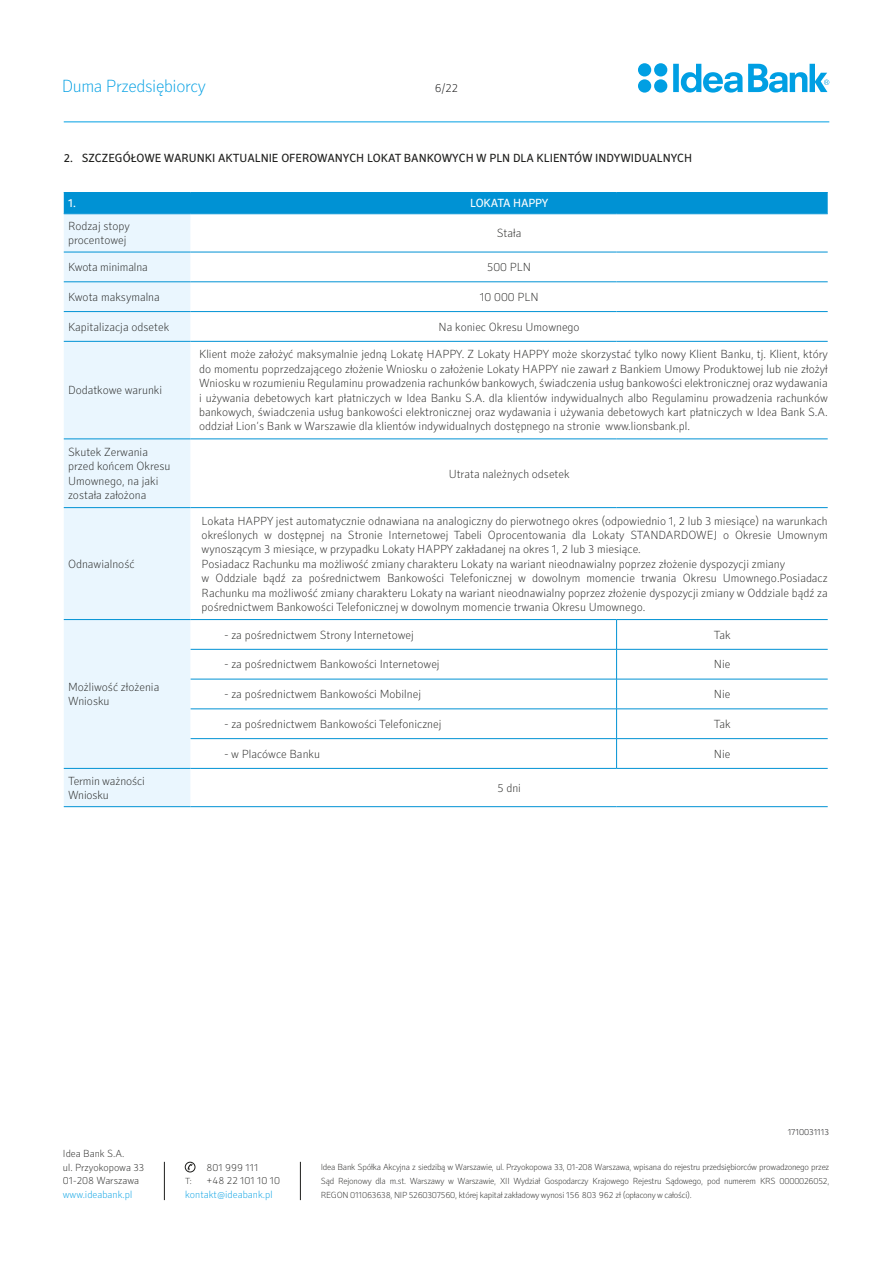
<style>
.page{position:relative;width:893px;height:1263px;background:#fff}
.page>*{position:absolute;margin:0;border:0;box-sizing:border-box;transform-origin:0 0}
.t1{font:100 18px "Secca";letter-spacing:-.02em;color:#009fe3}
.t2{font:100 12px/14.4px "Secca";color:#1d1d1b}
.t3{font:12px "Secca";letter-spacing:-.005em;color:#1d1d1b}
.t4{font:12px "Secca";letter-spacing:-.05em;color:#fff}
.t5{font:100 12px "Secca";color:#020203}
.t6{font:100 10.5px/13.5px "Secca";color:#1d1d1b}
.t7{font:100 10.5px "Secca";color:#009fe3}
.t8{font:100 9px/13.8px "Secca";letter-spacing:-.025em;color:#1d1d1b;text-align:justify}
.t9{font:100 9px "Secca";letter-spacing:-.01em;color:#020203}
</style>
<div class="page">
<svg style="left:638px;top:63px;width:29px;height:30px"></svg>
<svg style="left:673px;top:64px;width:156px;height:29px"></svg>
<hr style="left:164px;top:1162px;width:1px;height:38px;background:#1d1d1b">
<hr style="left:300px;top:1162px;width:1px;height:38px;background:#1d1d1b">
<svg style="left:187px;top:1164px;width:6px;height:6px"></svg>
<div style="left:185px;top:1162px;width:10px;height:10px;border:1px solid #1d1d1b;border-radius:50%"></div>
<hr style="left:64px;top:122px;width:765px;height:1px;background:#009fe3">
<div style="left:64px;top:193px;width:764px;height:20px;background:#0092d4"></div>
<div style="left:64px;top:214px;width:127px;height:592px;background:#eaf6fe"></div>
<svg style="left:191px;top:214px;width:637px;height:554px"></svg>
<hr style="left:64px;top:252px;width:127px;height:1px;background:#0092d4">
<hr style="left:64px;top:282px;width:127px;height:1px;background:#0092d4">
<hr style="left:64px;top:311px;width:127px;height:1px;background:#0092d4">
<hr style="left:64px;top:341px;width:127px;height:1px;background:#0092d4">
<hr style="left:64px;top:439px;width:127px;height:1px;background:#0092d4">
<hr style="left:64px;top:507px;width:127px;height:1px;background:#0092d4">
<hr style="left:64px;top:619px;width:127px;height:1px;background:#0092d4">
<hr style="left:64px;top:768px;width:127px;height:1px;background:#0092d4">
<hr style="left:191px;top:649px;width:426px;height:1px;background:#0092d4">
<hr style="left:191px;top:679px;width:426px;height:1px;background:#0092d4">
<hr style="left:191px;top:709px;width:426px;height:1px;background:#0092d4">
<hr style="left:191px;top:738px;width:426px;height:1px;background:#0092d4">
<hr style="left:64px;top:806px;width:127px;height:1px;background:#0092d4">
<hr style="left:64px;top:192px;width:127px;height:1px;background:#0092d4">
<hr style="left:64px;top:213px;width:127px;height:1px;background:#0092d4">
<hr style="left:191px;top:192px;width:426px;height:1px;background:#0092d4">
<hr style="left:617px;top:192px;width:211px;height:1px;background:#0092d4">
<hr style="left:191px;top:213px;width:426px;height:1px;background:#0092d4">
<hr style="left:617px;top:213px;width:211px;height:1px;background:#0092d4">
<hr style="left:191px;top:252px;width:426px;height:1px;background:#0092d4">
<hr style="left:617px;top:252px;width:211px;height:1px;background:#0092d4">
<hr style="left:191px;top:282px;width:426px;height:1px;background:#0092d4">
<hr style="left:617px;top:282px;width:211px;height:1px;background:#0092d4">
<hr style="left:191px;top:311px;width:426px;height:1px;background:#0092d4">
<hr style="left:617px;top:311px;width:211px;height:1px;background:#0092d4">
<hr style="left:191px;top:341px;width:426px;height:1px;background:#0092d4">
<hr style="left:617px;top:341px;width:211px;height:1px;background:#0092d4">
<hr style="left:191px;top:439px;width:426px;height:1px;background:#0092d4">
<hr style="left:617px;top:439px;width:211px;height:1px;background:#0092d4">
<hr style="left:191px;top:507px;width:426px;height:1px;background:#0092d4">
<hr style="left:617px;top:507px;width:211px;height:1px;background:#0092d4">
<hr style="left:191px;top:619px;width:426px;height:1px;background:#0092d4">
<hr style="left:617px;top:619px;width:211px;height:1px;background:#0092d4">
<svg style="left:616px;top:620px;width:1px;height:29px"></svg>
<hr style="left:617px;top:649px;width:211px;height:1px;background:#0092d4">
<hr style="left:616px;top:649px;width:1px;height:30px;background:#0092d4">
<hr style="left:617px;top:679px;width:211px;height:1px;background:#0092d4">
<hr style="left:616px;top:679px;width:1px;height:30px;background:#0092d4">
<hr style="left:617px;top:709px;width:211px;height:1px;background:#0092d4">
<hr style="left:617px;top:738px;width:211px;height:1px;background:#0092d4">
<svg style="left:616px;top:709px;width:1px;height:59px"></svg>
<hr style="left:191px;top:768px;width:426px;height:1px;background:#0092d4">
<hr style="left:617px;top:768px;width:211px;height:1px;background:#0092d4">
<hr style="left:191px;top:806px;width:426px;height:1px;background:#0092d4">
<hr style="left:617px;top:806px;width:211px;height:1px;background:#0092d4">
<h1 class="t1" style="left:62px;top:75px;width:146px">Duma Przedsiębiorcy</h1>
<p class="t5" style="left:435px;top:81px;width:25px">6/22</p>
<p class="t3" style="left:64px;top:151px;width:110px">2. SZCZEGÓŁOWE WAR</p>
<p class="t3" style="left:189px;top:151px;width:79px">UNKI AKTUALNIE</p>
<p class="t3" style="left:281px;top:151px;width:46px">OFEROWAN</p>
<p class="t3" style="left:343px;top:151px;width:214px">YCH LOKAT BAN KOWYCH W PLN DLA KLIENT</p>
<p class="t3" style="left:574px;top:151px;width:120px">ÓW IN DYWI DUALNYCH</p>
<p class="t4" style="left:68px;top:197px;width:9px">1.</p>
<p class="t4" style="left:470px;top:197px;width:80px">LOKATA HAPPY</p>
<p class="t2" style="left:68px;top:219px;width:63px">Rodzaj stopy procentowej</p>
<p class="t2" style="left:497px;top:226px;width:26px">Stała</p>
<p class="t2" style="left:68px;top:260px;width:81px">Kwota minimalna</p>
<p class="t2" style="left:487px;top:260px;width:45px">500 PLN</p>
<p class="t2" style="left:68px;top:290px;width:93px">Kwota maksymalna</p>
<p class="t2" style="left:480px;top:290px;width:60px">10 000 PLN</p>
<p class="t2" style="left:68px;top:320px;width:103px">Kapitalizacja odsetek</p>
<p class="t2" style="left:439px;top:320px;width:143px">Na koniec Okresu Umownego</p>
<p class="t2" style="left:68px;top:384px;width:96px">Dodatkowe warunki</p>
<p class="t2" style="left:68px;top:445px;width:104px">Skutek Zerwania przed końcem Okresu<br>Umownego, na jaki została założona</p>
<p class="t2" style="left:68px;top:557px;width:68px">Odnawialność</p>
<p class="t2" style="left:68px;top:680px;width:93px">Możliwość złożenia<br>Wniosku</p>
<p class="t2" style="left:199px;top:348px;width:630px;text-align:justify">Klient może założyć maksymalnie jedną Lokatę HAPPY. Z Lokaty HAPPY może skorzystać tylko nowy Klient Banku, tj. Klient, który do momentu poprzedzającego złożenie Wniosku o założenie Lokaty HAPPY nie zawarł z Bankiem Umowy Produktowej lub nie złożył Wniosku w rozumieniu Regulaminu prowadzenia rachunków bankowych, świadczenia usług bankowości elektronicznej oraz wydawania i używania debetowych kart płatniczych w Idea Banku S.A. dla klientów indywidualnych albo Regulaminu prowadzenia rachunków bankowych, świadczenia usług bankowości elektronicznej oraz wydawania i używania debetowych kart płatniczych w Idea Bank S.A. oddział Lion’s Bank w Warszawie dla klientów indywidualnych dostępnego na stronie www.lionsbank.pl.</p>
<p class="t2" style="left:449px;top:467px;width:122px">Utrata należnych odsetek</p>
<p class="t2" style="left:202px;top:514px;width:628px">Lokata HAPPY jest automatycznie odnawiana na analogiczny do pierwotnego okres (odpowiednio 1, 2 lub 3 miesiące) na warunkach określonych w dostępnej na Stronie Internetowej Tabeli Oprocentowania dla Lokaty STANDARDOWEJ o Okresie Umownym wynoszącym 3 miesiące, w przypadku Lokaty HAPPY zakładanej na okres 1, 2 lub 3 miesiące.<br>Posiadacz Rachunku ma możliwość zmiany charakteru Lokaty na wariant nieodnawialny poprzez złożenie dyspozycji zmiany<br>w Oddziale bądź za pośrednictwem Bankowości Telefonicznej w dowolnym momencie trwania Okresu Umownego.Posiadacz Rachunku ma możliwość zmiany charakteru Lokaty na wariant nieodnawialny poprzez złożenie dyspozycji zmiany w Oddziale bądź za pośrednictwem Bankowości Telefonicznej w dowolnym momencie trwania Okresu Umownego.</p>
<p class="t2" style="left:225px;top:628px;width:191px">- za pośrednictwem Strony Internetowej</p>
<p class="t2" style="left:714px;top:628px;width:18px">Tak</p>
<p class="t2" style="left:225px;top:658px;width:217px">- za pośrednictwem Bankowości Internetowej</p>
<p class="t2" style="left:714px;top:658px;width:18px">Nie</p>
<p class="t2" style="left:225px;top:687px;width:198px">- za pośrednictwem Bankowości Mobilnej</p>
<p class="t2" style="left:714px;top:687px;width:18px">Nie</p>
<p class="t2" style="left:225px;top:717px;width:218px">- za pośrednictwem Bankowości Telefonicznej</p>
<p class="t2" style="left:714px;top:717px;width:18px">Tak</p>
<p class="t2" style="left:225px;top:747px;width:97px">- w Placówce Banku</p>
<p class="t2" style="left:714px;top:747px;width:18px">Nie</p>
<p class="t2" style="left:68px;top:774px;width:78px">Termin ważności<br>Wniosku</p>
<p class="t2" style="left:497px;top:781px;width:25px">5 dni</p>
<p class="t9" style="left:788px;top:1127px;width:43px">1710031113</p>
<p class="t6" style="left:63px;top:1147px;width:83px">Idea Bank S.A.<br>ul. Przyokopowa 33<br>01-208 Warszawa</p>
<p class="t7" style="left:63px;top:1188px;width:71px">www.ideabank.pl</p>
<p class="t6" style="left:206px;top:1161px;width:54px">801 999 111</p>
<p class="t8" style="left:185px;top:1174px;width:8px">T:</p>
<p class="t6" style="left:206px;top:1174px;width:75px">+48 22 101 10 10</p>
<p class="t7" style="left:185px;top:1188px;width:89px">kontakt@ideabank.pl</p>
<p class="t8" style="left:321px;top:1161px;width:510px">Idea Bank Spółka Akcyjna z siedzibą w Warszawie, ul. Przyokopowa 33, 01-208 Warszawa, wpisana do rejestru przedsiębiorców prowadzonego przez Sąd Rejonowy dla m.st. Warszawy w Warszawie, XII Wydział Gospodarczy Krajowego Rejestru Sądowego, pod numerem KRS 0000026052, REGON 011063638, NIP 5260307560, której kapitał zakładowy wynosi 156 803 962 zł (opłacony w całości).</p>
</div>
